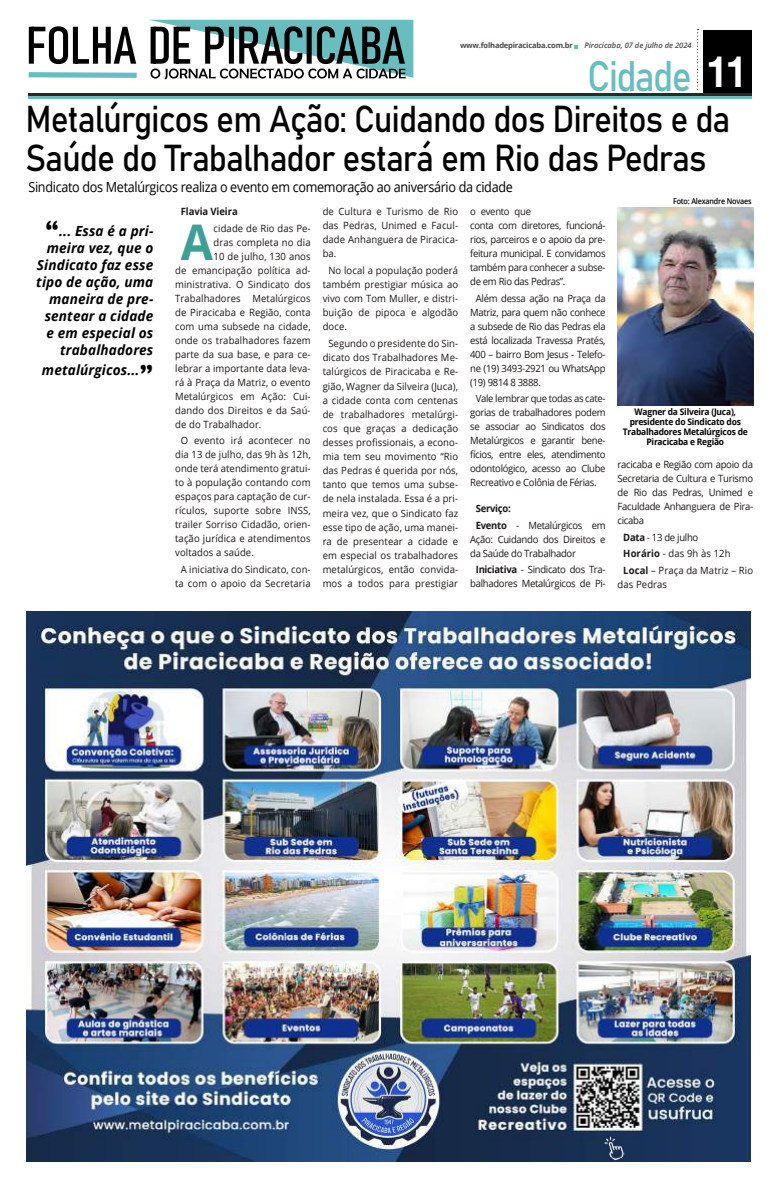
<style>
.page{position:relative;width:780px;height:1191px;background:#fff}
.page>*{position:absolute;margin:0;border:0;box-sizing:border-box;transform-origin:0 0}
.t1{font:700 49.2px "Open Sans";color:#3e9f94;scale:.95 1}
.t2{font:42.1px "Bahnschrift";letter-spacing:-.045em;color:#67bec0;scale:.89 1}
.t3{font:37px/39px "Bahnschrift";letter-spacing:-.03em;color:#000;scale:.91 1}
.t4{font:italic 700 14px/17px "Open Sans";letter-spacing:.01em;color:#000;text-align:right}
.t5{font:14px "Open Sans";letter-spacing:-.025em;color:#000;scale:.9 1}
.t6{font:10px/14px "Open Sans";letter-spacing:.01em;color:#1b1715;text-align:justify;scale:.95 1}
.t7{font:10px/14px "Open Sans";letter-spacing:-.03em;color:#1b1715;scale:.95 1}
.t8{font:700 10px "Open Sans";letter-spacing:-.01em;color:#1b1715;scale:.95 1}
.t9{font:700 9px/10px "Open Sans";letter-spacing:-.025em;color:#000;text-align:center;scale:.94 1}
.t10{font:600 8px "Open Sans";letter-spacing:-.025em;color:#000;scale:.9 1}
.t11{font:700 7.6px "Open Sans";letter-spacing:-.025em;color:#4a4948}
.t12{font:italic 600 7.6px "Open Sans";color:#4a4948}
.s1{font-family:"Arena Condensed";font-weight:700;font-size:40.6px;color:#fff}
.s2{font-weight:700}
.s3{font-family:"Britannic";font-style:normal;font-size:30px}
</style>
<div class="page">
<div style="left:703px;top:31px;width:48px;height:64px;background:#000"></div>
<hr style="left:28px;top:97px;width:723px;height:2px;background:#67bec0">
<hr style="left:28px;top:93px;width:723px;height:3px;background:#2c2824">
<svg style="left:697px;top:29px;width:1px;height:61px"></svg>
<svg style="left:574px;top:45px;width:3px;height:4px"></svg>
<svg style="left:28px;top:20px;width:385px;height:59px"></svg>
<img style="left:27px;top:611px;width:723px;height:550px">
<img style="left:603px;top:1135px;width:21px;height:25px">
<img style="left:617px;top:207px;width:136px;height:199px">
<p class="t11" style="left:460px;top:40px;width:114px">www.folhadepiracicaba.com.br</p>
<p class="t12" style="left:584px;top:40px;width:109px">Piracicaba, 07 de julho de 2024</p>
<h2 class="t2" style="left:587px;top:44px;width:181px">Cidade <span class="s1">11</span></h2>
<h3 class="t3" style="left:26px;top:97px;width:776px">Metalúrgicos em Ação: Cuidando dos Direitos e da<br>Saúde do Trabalhador estará em Rio das Pedras</h3>
<h3 class="t5" style="left:28px;top:177px;width:539px">Sindicato dos Metalúrgicos realiza o evento em comemoração ao aniversário da cidade</h3>
<p class="t8" style="left:181px;top:204px;width:61px">Flavia Vieira</p>
<h1 class="t1" style="left:181px;top:207px;width:35px">A</h1>
<p class="t6" style="left:213px;top:221px;width:104px">cidade de Rio das Pe-</p>
<p class="t10" style="left:673px;top:195px;width:89px">Foto: Alexandre Novaes</p>
<p class="t6" style="left:322px;top:204px;width:144px">de Cultura e Turismo de Rio das Pedras, Unimed e Facul&shy;dade Anhanguera de Piracica&shy;ba.</p>
<p class="t6" style="left:322px;top:263px;width:144px;text-indent:6px">No local a população poderá também prestigiar música ao vivo com Tom Muller, e distri&shy;buição de pipoca e algodão doce.</p>
<p class="t6" style="left:322px;top:336px;width:144px;text-align:center">Segundo o presidente do Sin&shy;dicato dos Trabalhadores Me&shy;talúrgicos de Piracicaba e Re&shy;gião, Wagner da Silveira (Juca), a cidade conta com centenas de trabalhadores metalúrgi&shy;cos que graças a dedicação desses profissionais, a econo&shy;mia tem seu movimento “Rio das Pedras é querida por nós, tanto que temos uma subse&shy;de nela instalada. Essa é a pri&shy;meira vez, que o Sindicato faz esse tipo de ação, uma manei&shy;ra de presentear a cidade e em especial os trabalhadores metalúrgicos, então convida&shy;mos a todos para prestigiar</p>
<p class="t7" style="left:470px;top:204px;width:144px">o evento que<br>conta com diretores, funcioná&shy;rios, parceiros e o apoio da pre&shy;feitura municipal. E convidamos também para conhecer a subse&shy;de em Rio das Pedras”.</p>
<p class="t6" style="left:470px;top:291px;width:144px;text-indent:6px">Além dessa ação na Praça da Matriz, para quem não conhece a subsede de Rio das Pedras ela está localizada Travessa Pratés, 400 – bairro Bom Jesus - Telefo&shy;ne (19) 3493-2921 ou WhatsApp (19) 9814 8 3888.</p>
<p class="t6" style="left:470px;top:391px;width:144px;text-indent:6px">Vale lembrar que todas as cate&shy;gorias de trabalhadores podem se associar ao Sindicatos dos Metalúrgicos e garantir bene&shy;fícios, entre eles, atendimento odontológico, acesso ao Clube Recreativo e Colônia de Férias.</p>
<p class="t7" style="left:476px;top:499px;width:138px;line-height:16.8px"><span class="s2">Serviço:<br>Evento</span> - Metalúrgicos em</p>
<p class="t7" style="left:470px;top:532px;width:144px">Ação: Cuidando dos Direitos e da Saúde do Trabalhador</p>
<p class="t7" style="left:470px;top:562px;width:144px;text-align:center"><span class="s2">Iniciativa</span> - Sindicato dos Tra&shy;balhadores Metalúrgicos de Pi-</p>
<h3 class="t4" style="left:36px;top:222px;width:119px"><span class="s3">“</span>... Essa é a pri&shy;meira vez, que o<br>Sindicato faz esse tipo de ação, uma maneira de pre&shy;sentear a cidade e em especial os trabalhadores</h3>
<h3 class="t4" style="left:42px;top:361px;width:113px">metalúrgicos...<span class="s3">”</span></h3>
<p class="t6" style="left:213px;top:235px;width:104px">dras completa no dia</p>
<p class="t6" style="left:213px;top:249px;width:104px">10 de julho, 130 anos</p>
<p class="t6" style="left:175px;top:263px;width:144px">de emancipação política ad-</p>
<p class="t6" style="left:175px;top:277px;width:144px">ministrativa. O Sindicato dos</p>
<p class="t6" style="left:175px;top:291px;width:144px">Trabalhadores Metalúrgicos</p>
<p class="t6" style="left:175px;top:305px;width:144px">de Piracicaba e Região, conta</p>
<p class="t6" style="left:175px;top:319px;width:144px">com uma subsede na cidade,</p>
<p class="t6" style="left:175px;top:333px;width:144px">onde os trabalhadores fazem</p>
<p class="t6" style="left:175px;top:347px;width:144px">parte da sua base, e para ce-</p>
<p class="t6" style="left:175px;top:361px;width:144px">lebrar a importante data leva-</p>
<p class="t6" style="left:175px;top:375px;width:144px">rá à Praça da Matriz, o evento</p>
<p class="t6" style="left:175px;top:389px;width:144px">Metalúrgicos em Ação: Cui-</p>
<p class="t6" style="left:175px;top:403px;width:144px">dando dos Direitos e da Saú-</p>
<p class="t6" style="left:175px;top:417px;width:92px">de do Trabalhador.</p>
<p class="t6" style="left:175px;top:433px;width:144px;text-indent:6px">O evento irá acontecer no dia 13 de julho, das 9h às 12h, onde terá atendimento gratui&shy;to à população contando com espaços para captação de cur&shy;rículos, suporte sobre INSS, trailer Sorriso Cidadão, orien&shy;tação jurídica e atendimentos voltados a saúde.</p>
<p class="t6" style="left:175px;top:562px;width:144px;text-align:center">A iniciativa do Sindicato, con&shy;ta com o apoio da Secretaria</p>
<p class="t9" style="left:622px;top:406px;width:134px">Wagner da Silveira (Juca), presidente do Sindicato dos<br>Trabalhadores Metalúrgicos de<br>Piracicaba e Região</p>
<p class="t6" style="left:617px;top:457px;width:144px">racicaba e Região com apoio da Secretaria de Cultura e Turismo de Rio das Pedras, Unimed e Faculdade Anhanguera de Pira&shy;cicaba</p>
<p class="t6" style="left:623px;top:528px;width:138px;line-height:16.7px;text-align:left"><span class="s2">Data</span> - 13 de julho<br><span class="s2">Horário</span> - das 9h às 12h<br><span class="s2">Local</span> – Praça da Matriz – Rio</p>
<p class="t6" style="left:617px;top:577px;width:54px">das Pedras</p>
</div>
